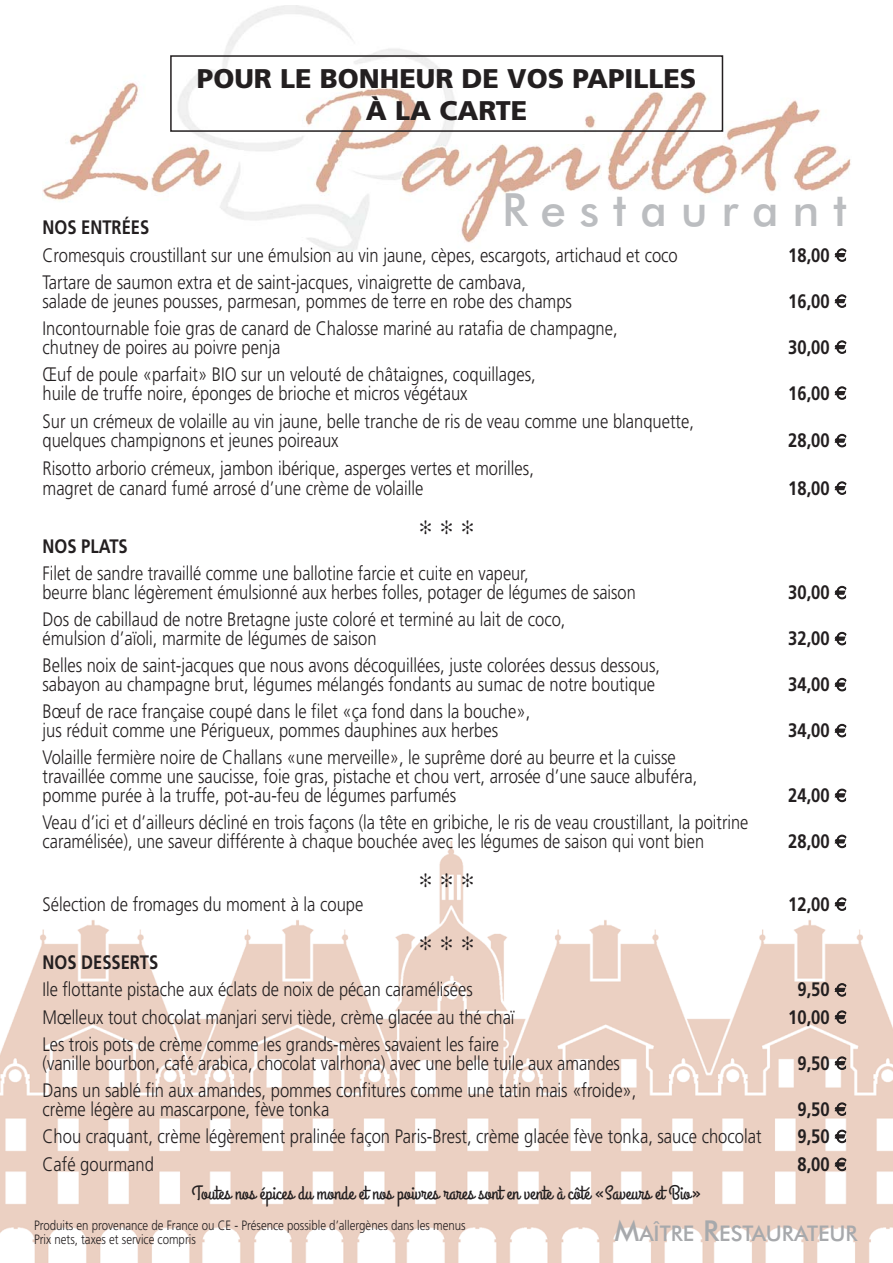
<style>
.page{position:relative;width:893px;height:1263px;background:#fff}
.page>*{position:absolute;margin:0;border:0;box-sizing:border-box;transform-origin:0 0}
.t1{font:500 45.75px "Futura BT";letter-spacing:.3em;color:#bbbdc0}
.t2{font:900 27px/32.4px "Frutiger";color:#231f20;text-align:center}
.t3{font:500 21.6px "Futura BT";color:#a7a9ac}
.t4{font:300 19.5px/18.8px "Frutiger";color:#231f20;scale:.85 1}
.t5{font:300 19.5px/18.8px "Frutiger";color:#231f20;scale:.84 1}
.t6{font:700 19.5px "Frutiger";color:#231f20;scale:.85 1}
.t7{font:19.5px "Grand Hotel";color:#231f20}
.t8{font:19.5px "Zapf Dingbats";color:#231f20;scale:.85 1}
.t9{font:300 13.5px/13.5px "Frutiger";color:#231f20;scale:.85 1}
.s1{font-size:28.8px}
</style>
<div class="page">
<img style="left:0;top:842px;width:892px;height:421px">
<img style="left:42px;top:6px;width:809px;height:246px">
<div style="left:170px;top:55px;width:553px;height:77px;border:2px solid #231f20"></div>
<svg style="left:835px;top:249px;width:10px;height:3px"></svg>
<svg style="left:835px;top:842px;width:10px;height:6px"></svg>
<svg style="left:835px;top:898px;width:10px;height:12px"></svg>
<svg style="left:835px;top:984px;width:10px;height:12px"></svg>
<svg style="left:835px;top:1011px;width:10px;height:12px"></svg>
<svg style="left:835px;top:1057px;width:10px;height:12px"></svg>
<svg style="left:835px;top:1103px;width:10px;height:12px"></svg>
<svg style="left:835px;top:1130px;width:10px;height:13px"></svg>
<svg style="left:835px;top:1158px;width:10px;height:13px"></svg>
<h2 class="t2" style="left:197px;top:64px;width:501px">POUR LE BONHEUR DE VOS PAPILLES<br>À LA CARTE</h2>
<h1 class="t1" style="left:502px;top:191px;width:347px">Restaurant</h1>
<p class="t6" style="left:43px;top:220px;width:127px">NOS ENTRÉES</p>
<p class="t4" style="left:43px;top:247px;width:749px">Cromesquis croustillant sur une émulsion au vin jaune, cèpes, escargots, artichaud et coco</p>
<p class="t6" style="left:788px;top:247px;width:50px">18,00</p>
<p class="t4" style="left:43px;top:274px;width:624px">Tartare de saumon extra et de saint-jacques, vinaigrette de cambava, salade de jeunes pousses, parmesan, pommes de terre en robe des champs</p>
<p class="t6" style="left:788px;top:293px;width:50px">16,00</p>
<p class="t4" style="left:43px;top:320px;width:678px">Incontournable foie gras de canard de Chalosse mariné au ratafia de champagne, chutney de poires au poivre penja</p>
<p class="t4" style="left:43px;top:366px;width:581px">Œuf de poule «parfait» BIO sur un velouté de châtaignes, coquillages, huile de truffe noire, éponges de brioche et micros végétaux</p>
<p class="t4" style="left:43px;top:413px;width:768px;line-height:19.5px">Sur un crémeux de volaille au vin jaune, belle tranche de ris de veau comme une blanquette, quelques champignons et jeunes poireaux</p>
<p class="t4" style="left:43px;top:460px;width:579px;line-height:19.5px">Risotto arborio crémeux, jambon ibérique, asperges vertes et morilles, magret de canard fumé arrosé d’une crème de volaille</p>
<p class="t8" style="left:420px;top:518px;width:64px">✻ ✻ ✻</p>
<p class="t6" style="left:43px;top:539px;width:102px">NOS PLATS</p>
<p class="t5" style="left:43px;top:566px;width:707px">Filet de sandre travaillé comme une ballotine farcie et cuite en vapeur,<br>beurre blanc légèrement émulsionné aux herbes folles, potager de légumes de saison</p>
<p class="t4" style="left:43px;top:612px;width:616px">Dos de cabillaud de notre Bretagne juste coloré et terminé au lait de coco, émulsion d’aïoli, marmite de légumes de saison</p>
<p class="t4" style="left:43px;top:658px;width:728px">Belles noix de saint-jacques que nous avons décoquillées, juste colorées dessus dessous, sabayon au champagne brut, légumes mélangés fondants au sumac de notre boutique</p>
<p class="t4" style="left:43px;top:704px;width:575px">Bœuf de race française coupé dans le filet «ça fond dans la bouche», jus réduit comme une Périgueux, pommes dauphines aux herbes</p>
<p class="t4" style="left:43px;top:750px;width:772px">Volaille fermière noire de Challans «une merveille», le suprême doré au beurre et la cuisse travaillée comme une saucisse, foie gras, pistache et chou vert, arrosée d’une sauce albuféra, pomme purée à la truffe, pot-au-feu de légumes parfumés</p>
<p class="t5" style="left:43px;top:815px;width:841px">Veau d’ici et d’ailleurs décliné en trois façons (la tête en gribiche, le ris de veau croustillant, la poitrine caramélisée), une saveur différente à chaque bouchée avec les légumes de saison qui vont bien</p>
<p class="t8" style="left:420px;top:871px;width:64px">✻ ✻ ✻</p>
<p class="t6" style="left:788px;top:339px;width:50px">30,00</p>
<p class="t6" style="left:788px;top:385px;width:50px">16,00</p>
<p class="t6" style="left:788px;top:433px;width:50px">28,00</p>
<p class="t6" style="left:788px;top:480px;width:50px">18,00</p>
<p class="t6" style="left:788px;top:585px;width:50px">30,00</p>
<p class="t6" style="left:788px;top:631px;width:50px">32,00</p>
<p class="t6" style="left:788px;top:677px;width:50px">34,00</p>
<p class="t6" style="left:788px;top:723px;width:50px">34,00</p>
<p class="t6" style="left:788px;top:787px;width:50px">24,00</p>
<p class="t6" style="left:788px;top:833px;width:50px">28,00</p>
<p class="t4" style="left:43px;top:896px;width:379px">Sélection de fromages du moment à la coupe</p>
<p class="t6" style="left:788px;top:896px;width:50px">12,00</p>
<p class="t8" style="left:420px;top:934px;width:64px">✻ ✻ ✻</p>
<p class="t6" style="left:43px;top:955px;width:138px">NOS DESSERTS</p>
<p class="t5" style="left:43px;top:982px;width:513px">Ile flottante pistache aux éclats de noix de pécan caramélisées</p>
<p class="t6" style="left:797px;top:982px;width:39px">9,50</p>
<p class="t5" style="left:43px;top:1009px;width:563px">Mœlleux tout chocolat manjari servi tiède, crème glacée au thé chaï</p>
<p class="t6" style="left:788px;top:1009px;width:50px">10,00</p>
<p class="t5" style="left:43px;top:1036px;width:689px">Les trois pots de crème comme les grands-mères savaient les faire<br>(vanille bourbon, café arabica, chocolat valrhona) avec une belle tuile aux amandes</p>
<p class="t6" style="left:797px;top:1055px;width:39px">9,50</p>
<p class="t4" style="left:43px;top:1082px;width:700px">Dans un sablé fin aux amandes, pommes confitures comme une tatin mais «froide», crème légère au mascarpone, fève tonka</p>
<p class="t6" style="left:797px;top:1101px;width:39px">9,50</p>
<p class="t4" style="left:43px;top:1128px;width:847px">Chou craquant, crème légèrement pralinée façon Paris-Brest, crème glacée fève tonka, sauce chocolat</p>
<p class="t6" style="left:797px;top:1128px;width:39px">9,50</p>
<p class="t4" style="left:43px;top:1156px;width:132px">Café gourmand</p>
<p class="t6" style="left:797px;top:1156px;width:39px">8,00</p>
<p class="t7" style="left:192px;top:1181px;width:511px">Toutes nos épices du monde et nos poivres rares sont en vente à côté «Saveurs et Bio»</p>
<p class="t9" style="left:34px;top:1220px;width:509px">Produits en provenance de France ou CE - Présence possible d’allergènes dans les menus<br>Prix nets, taxes et service compris</p>
<p class="t3" style="left:614px;top:1224px;width:245px"><span class="s1">M</span>AÎTRE <span class="s1">R</span>ESTAURATEUR</p>
</div>
